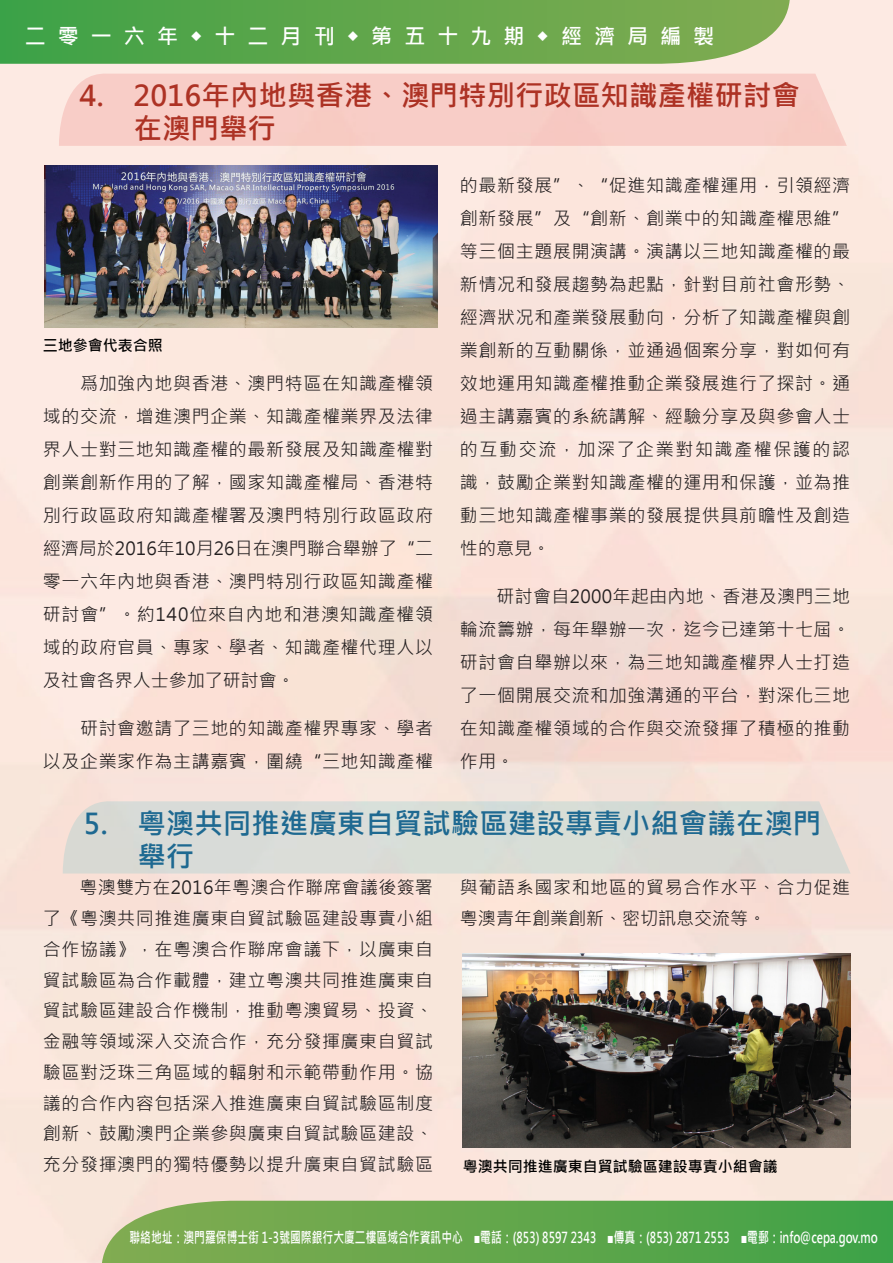
<style>
.page{position:relative;width:893px;height:1263px;background:#fff}
.page>*{position:absolute;margin:0;border:0;box-sizing:border-box;transform-origin:0 0}
.t1{font:700 28.5px/33px "Microsoft Jheng Hei";color:#ad3224}
.t2{font:700 28.5px/33px "Microsoft Jheng Hei";color:#1e6991}
.t3{font:700 21px "Microsoft Jheng Hei";letter-spacing:.57em;color:#fff}
.t4{font:18px/33px "Microsoft Jheng Hei";letter-spacing:.035em;color:#231f20;text-align:justify}
.t5{font:700 15px "Microsoft Jheng Hei";color:#fff;scale:.72 1}
.t6{font:700 15px "Microsoft Jheng Hei";color:#000}
</style>
<div class="page">
<img style="left:0;top:0;width:893px;height:1263px">
<svg style="left:0;top:0;width:790px;height:64px;background:#65a850"></svg>
<svg style="left:102px;top:1201px;width:791px;height:62px;background:#65a850"></svg>
<div style="left:63px;top:801px;width:788px;height:72px;background:#d8dbd6"></div>
<div style="left:59px;top:74px;width:788px;height:72px;background:#f8cdc7"></div>
<img style="left:45px;top:166px;width:393px;height:162px">
<img style="left:463px;top:953px;width:388px;height:194px">
<p class="t3" style="left:25px;top:23px;width:691px">二零一六年◆十二月刊◆第五十九期◆經濟局編製</p>
<h1 class="t1" style="left:134px;top:80px;width:668px;text-indent:-54px">4. 2016年內地與香港、澳門特別行政區知識產權研討會在澳門舉行</h1>
<p class="t6" style="left:43px;top:336px;width:121px">三地參會代表合照</p>
<p class="t4" style="left:43px;top:367px;width:392px">　　爲加強內地與香港、澳門特區在知識產權領域的交流，增進澳門企業、知識產權業界及法律界人士對三地知識產權的最新發展及知識產權對創業創新作用的了解，國家知識產權局、香港特別行政區政府知識產權署及澳門特別行政區政府經濟局於2016年10月26日在澳門聯合舉辦了“二零一六年內地與香港、澳門特別行政區知識產權研討會”。約140位來自內地和港澳知識產權領域的政府官員、專家、學者、知識產權代理人以及社會各界人士參加了研討會。</p>
<p class="t4" style="left:43px;top:712px;width:392px">　　研討會邀請了三地的知識產權界專家、學者以及企業家作為主講嘉賓，圍繞“三地知識產權</p>
<p class="t4" style="left:460px;top:169px;width:392px">的最新發展”、“促進知識產權運用．引領經濟創新發展”及“創新、創業中的知識產權思維”等三個主題展開演講。演講以三地知識產權的最新情况和發展趨勢為起點，針對目前社會形勢、經濟狀况和產業發展動向，分析了知識產權與創業創新的互動關係，並通過個案分享，對如何有效地運用知識產權推動企業發展進行了探討。通過主講嘉賓的系統講解、經驗分享及與參會人士的互動交流，加深了企業對知識產權保護的認識，鼓勵企業對知識產權的運用和保護，並為推動三地知識產權事業的發展提供具前瞻性及創造性的意見。</p>
<p class="t4" style="left:460px;top:580px;width:392px">　　研討會自2000年起由內地、香港及澳門三地輪流籌辦，每年舉辦一次，迄今已達第十七屆。研討會自舉辦以來，為三地知識產權界人士打造了一個開展交流和加強溝通的平台，對深化三地在知識產權領域的合作與交流發揮了積極的推動作用。</p>
<h1 class="t2" style="left:137px;top:807px;width:685px;text-indent:-54px">5. 粵澳共同推進廣東自貿試驗區建設專責小組會議在澳門舉行</h1>
<p class="t4" style="left:43px;top:872px;width:392px;line-height:30.8px">　　粵澳雙方在2016年粵澳合作聯席會議後簽署了《粵澳共同推進廣東自貿試驗區建設專責小組合作協議》，在粵澳合作聯席會議下，以廣東自貿試驗區為合作載體，建立粵澳共同推進廣東自貿試驗區建設合作機制，推動粵澳貿易、投資、金融等領域深入交流合作，充分發揮廣東自貿試驗區對泛珠三角區域的輻射和示範帶動作用。協議的合作內容包括深入推進廣東自貿試驗區制度創新、鼓勵澳門企業參與廣東自貿試驗區建設、充分發揮澳門的獨特優勢以提升廣東自貿試驗區</p>
<p class="t4" style="left:460px;top:872px;width:392px;line-height:30.8px">與葡語系國家和地區的貿易合作水平、合力促進粵澳青年創業創新、密切訊息交流等。</p>
<p class="t6" style="left:463px;top:1156px;width:316px">粵澳共同推進廣東自貿試驗區建設專責小組會議</p>
<p class="t5" style="left:129px;top:1228px;width:1041px">聯絡地址：澳門羅保博士街 1-3號國際銀行大廈二樓區域合作資訊中心　■電話：(853) 8597 2343　■傳真：(853) 2871 2553　■電郵：info@cepa.gov.mo</p>
</div>
